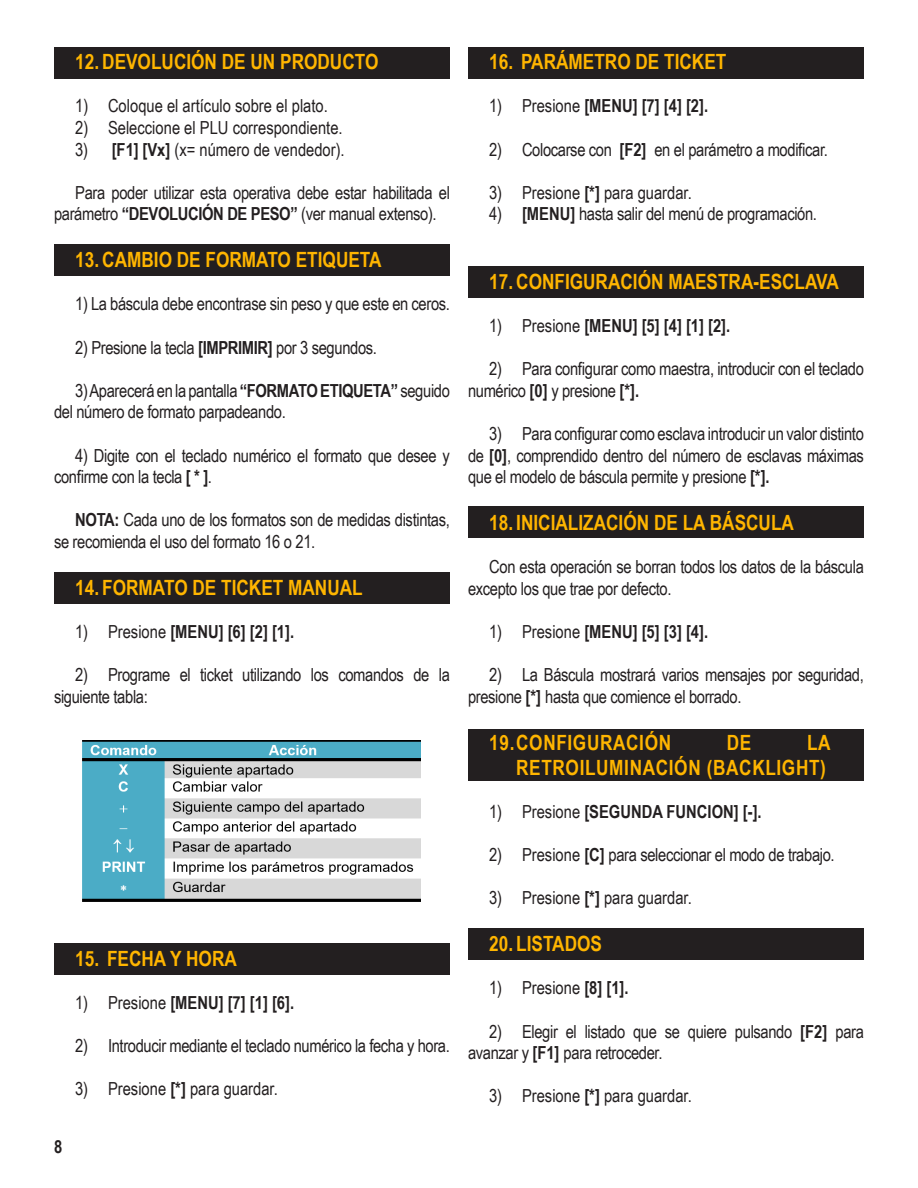
<style>
.page{position:relative;width:918px;height:1188px;background:#fff}
.page>*{position:absolute;margin:0;border:0;box-sizing:border-box;transform-origin:0 0}
.t1{font:700 21px "Arial Narrow";color:#ffb500}
.t2{font:700 21px/25.2px "Arial Narrow";letter-spacing:.03em;color:#ffb500;text-align:right}
.t3{font:18px/21.6px "Arial Narrow";letter-spacing:-.02em;color:#231f20}
.t4{font:18px "Arial Narrow";color:#231f20}
.t5{font:700 18px "Arial Narrow";color:#231f20}
.s1{font-weight:700}
.s2{font-weight:400}
</style>
<div class="page">
<div style="left:54px;top:47px;width:396px;height:32px;background:#231f20"></div>
<div style="left:468px;top:47px;width:396px;height:32px;background:#231f20"></div>
<div style="left:468px;top:266px;width:396px;height:32px;background:#231f20"></div>
<div style="left:468px;top:506px;width:396px;height:32px;background:#231f20"></div>
<div style="left:468px;top:928px;width:396px;height:32px;background:#231f20"></div>
<div style="left:468px;top:729px;width:396px;height:52px;background:#231f20"></div>
<div style="left:54px;top:244px;width:396px;height:32px;background:#231f20"></div>
<div style="left:54px;top:572px;width:396px;height:32px;background:#231f20"></div>
<div style="left:54px;top:943px;width:396px;height:32px;background:#231f20"></div>
<img style="left:82px;top:741px;width:338px;height:161px">
<p class="t1" style="left:75px;top:46px;width:305px">12.DEVOLUCIÓN DE UN PRODUCTO</p>
<p class="t4" style="left:75px;top:93px;width:254px">1) Coloque el artículo sobre el plato.</p>
<p class="t4" style="left:75px;top:115px;width:269px">2) Seleccione el PLU correspondiente.</p>
<p class="t4" style="left:75px;top:136px;width:271px">3) <span class="s1">[F1] [Vx]</span> (x= número de vendedor).</p>
<p class="t3" style="left:54px;top:181px;width:397px;text-indent:21px">Para poder utilizar esta operativa debe estar habilitada el parámetro <span class="s1">“DEVOLUCIÓN DE PESO”</span> (ver manual extenso).</p>
<p class="t1" style="left:75px;top:244px;width:308px">13.CAMBIO DE FORMATO ETIQUETA</p>
<p class="t3" style="left:75px;top:293px;width:376px">1) La báscula debe encontrase sin peso y que este en ceros.</p>
<p class="t3" style="left:75px;top:336px;width:303px">2) Presione la tecla <span class="s1">[IMPRIMIR]</span> por 3 segundos.</p>
<p class="t3" style="left:54px;top:379px;width:397px;text-indent:21px">3) Aparecerá en la pantalla <span class="s1">“FORMATO ETIQUETA”</span> seguido del número de formato parpadeando.</p>
<p class="t3" style="left:54px;top:444px;width:397px;text-indent:21px">4) Digite con el teclado numérico el formato que desee y confirme con la tecla <span class="s1">[ * ]</span>.</p>
<p class="t3" style="left:54px;top:509px;width:397px;text-indent:21px"><span class="s1">NOTA:</span> Cada uno de los formatos son de medidas distintas, se recomienda el uso del formato 16 o 21.</p>
<p class="t1" style="left:75px;top:572px;width:289px">14. FORMATO DE TICKET MANUAL</p>
<p class="t5" style="left:75px;top:618px;width:220px"><span class="s2">1) Presione</span> [MENU] [6] [2] [1].</p>
<p class="t3" style="left:54px;top:663px;width:397px;text-indent:21px">2) Programe el ticket utilizando los comandos de la siguiente tabla:</p>
<p class="t1" style="left:75px;top:942px;width:163px">15. FECHA Y HORA</p>
<p class="t5" style="left:75px;top:989px;width:220px"><span class="s2">1) Presione</span> [MENU] [7] [1] [6].</p>
<p class="t3" style="left:75px;top:1034px;width:376px">2) Introducir mediante el teclado numérico la fecha y hora.</p>
<p class="t4" style="left:75px;top:1076px;width:204px">3) Presione <span class="s1">[*]</span> para guardar.</p>
<p class="t5" style="left:54px;top:1133px;width:10px">8</p>
<p class="t1" style="left:489px;top:46px;width:239px">16. PARÁMETRO DE TICKET</p>
<p class="t5" style="left:489px;top:93px;width:220px"><span class="s2">1) Presione</span> [MENU] [7] [4] [2].</p>
<p class="t3" style="left:489px;top:138px;width:340px">2) Colocarse con <span class="s1">[F2]</span> en el parámetro a modificar.</p>
<p class="t4" style="left:489px;top:179px;width:204px">3) Presione <span class="s1">[*]</span> para guardar.</p>
<p class="t3" style="left:489px;top:203px;width:329px">4) <span class="s1">[MENU]</span> hasta salir del menú de programación.</p>
<p class="t1" style="left:489px;top:266px;width:351px">17.CONFIGURACIÓN MAESTRA-ESCLAVA</p>
<p class="t5" style="left:489px;top:312px;width:243px"><span class="s2">1) Presione</span> [MENU] [5] [4] [1] [2].</p>
<p class="t3" style="left:468px;top:357px;width:397px;text-indent:21px">2) Para configurar como maestra, introducir con el teclado numérico <span class="s1">[0]</span> y presione <span class="s1">[*].</span></p>
<p class="t3" style="left:468px;top:422px;width:397px;text-align:justify;text-indent:21px">3) Para configurar como esclava introducir un valor distinto de <span class="s1">[0]</span>, comprendido dentro del número de esclavas máximas que el modelo de báscula permite y presione <span class="s1">[*].</span></p>
<p class="t1" style="left:489px;top:507px;width:306px">18. INICIALIZACIÓN DE LA BÁSCULA</p>
<p class="t3" style="left:468px;top:555px;width:397px;text-indent:21px">Con esta operación se borran todos los datos de la báscula excepto los que trae por defecto.</p>
<p class="t5" style="left:489px;top:618px;width:220px"><span class="s2">1) Presione</span> [MENU] [5] [3] [4].</p>
<p class="t3" style="left:468px;top:663px;width:397px;text-indent:21px">2) La Báscula mostrará varios mensajes por seguridad, presione <span class="s1">[*]</span> hasta que comience el borrado.</p>
<p class="t2" style="left:489px;top:729px;width:183px">19.CONFIGURACIÓN</p>
<p class="t1" style="left:727px;top:726px;width:26px">DE</p>
<p class="t2" style="left:516px;top:729px;width:316px">LA<br>RETROILUMINACIÓN (BACKLIGHT)</p>
<p class="t5" style="left:489px;top:798px;width:274px"><span class="s2">1) Presione</span> [SEGUNDA FUNCION] [-].</p>
<p class="t3" style="left:489px;top:843px;width:347px">2) Presione <span class="s1">[C]</span> para seleccionar el modo de trabajo.</p>
<p class="t4" style="left:489px;top:885px;width:204px">3) Presione <span class="s1">[*]</span> para guardar.</p>
<p class="t1" style="left:489px;top:928px;width:114px">20. LISTADOS</p>
<p class="t4" style="left:489px;top:975px;width:141px">1) Presione <span class="s1">[8] [1].</span></p>
<p class="t3" style="left:468px;top:1020px;width:397px;text-indent:21px">2) Elegir el listado que se quiere pulsando <span class="s1">[F2]</span> para avanzar y <span class="s1">[F1]</span> para retroceder.</p>
<p class="t4" style="left:489px;top:1083px;width:204px">3) Presione <span class="s1">[*]</span> para guardar.</p>
</div>
